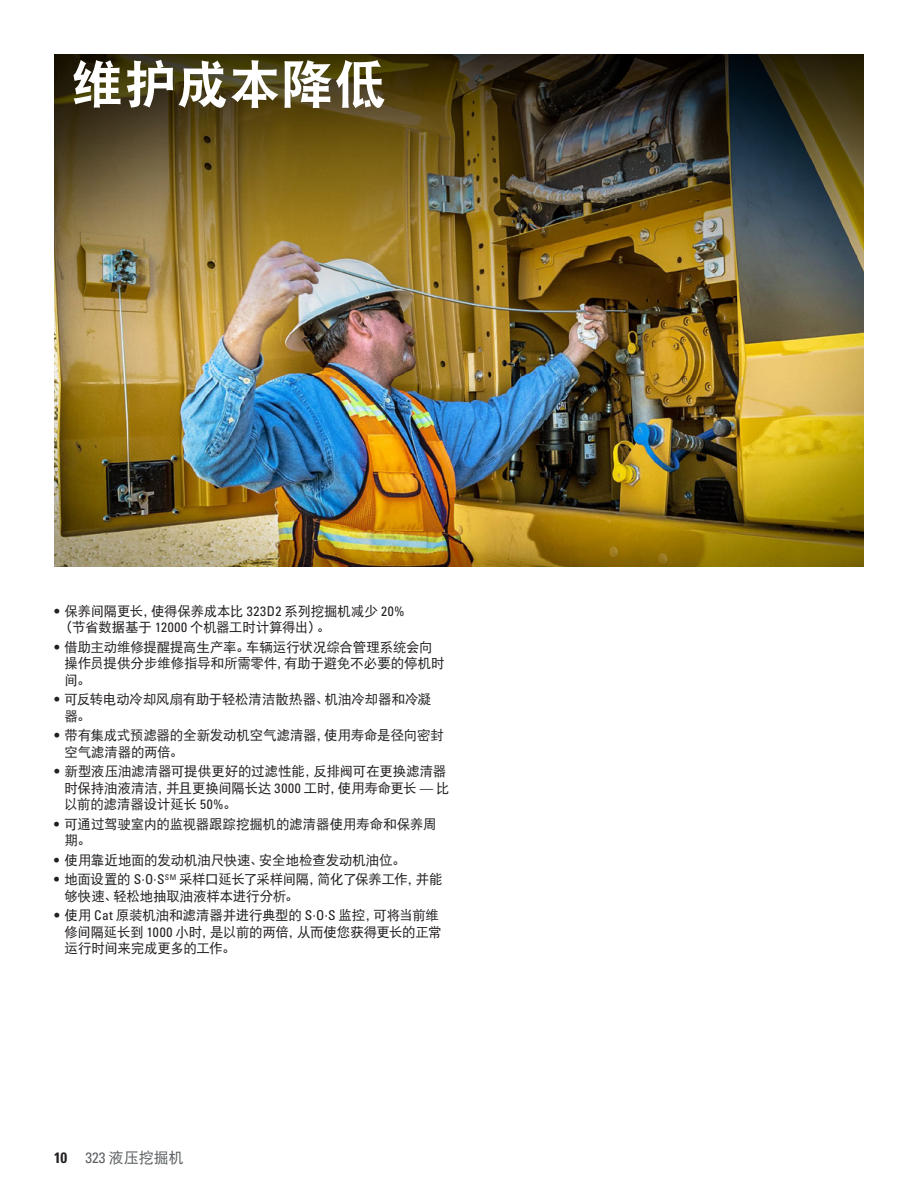
<style>
.page{position:relative;width:918px;height:1188px;background:#fff}
.page>*{position:absolute;margin:0;border:0;box-sizing:border-box;transform-origin:0 0}
.t1{font:52.5px "DFP Hei W9";color:#fff}
.t2{font:15px "DFP Hei W5";color:#5d6163}
.t3{font:13.5px/16.5px "DFP Hei W5";letter-spacing:-.015em;color:#231f20}
.s1{font-family:"Univers LT Std";font-weight:700;font-stretch:condensed}
.s2{font-family:"Univers LTCYR 57";font-stretch:condensed}
.s3{font-family:"Univers LTCYR 67 Bold Cond";color:#231f20}
</style>
<div class="page">
<img style="left:54px;top:335px;width:810px;height:232px">
<img style="left:54px;top:54px;width:810px;height:281px">
<h1 class="t1" style="left:71px;top:56px;width:317px">维护成本降低</h1>
<p class="t3" style="left:59px;top:602px;width:347px;text-indent:-5px"><span class="s1">•</span> 保养间隔更长，使得保养成本比 <span class="s2">323D2</span> 系列挖掘机减少 <span class="s2">20%</span>（节省数据基于 <span class="s2">12000</span> 个机器工时计算得出）。</p>
<p class="t3" style="left:65px;top:638px;width:382px;text-indent:-11px"><span class="s1">•</span> 借助主动维修提醒提高生产率。车辆运行状况综合管理系统会向操作员提供分步维修指导和所需零件，有助于避免不必要的停机时间。</p>
<p class="t3" style="left:65px;top:691px;width:368px;text-indent:-11px"><span class="s1">•</span> 可反转电动冷却风扇有助于轻松清洁散热器、机油冷却器和冷凝器。</p>
<p class="t3" style="left:65px;top:727px;width:381px;text-indent:-11px"><span class="s1">•</span> 带有集成式预滤器的全新发动机空气滤清器，使用寿命是径向密封空气滤清器的两倍。</p>
<p class="t3" style="left:65px;top:763px;width:387px;text-indent:-11px"><span class="s1">•</span> 新型液压油滤清器可提供更好的过滤性能，反排阀可在更换滤清器时保持油液清洁，并且更换间隔长达 <span class="s2">3000</span> 工时，使用寿命更长 <span class="s2">—</span> 比以前的滤清器设计延长 <span class="s2">50%</span>。</p>
<p class="t3" style="left:65px;top:815px;width:373px;text-indent:-11px"><span class="s1">•</span> 可通过驾驶室内的监视器跟踪挖掘机的滤清器使用寿命和保养周期。</p>
<p class="t3" style="left:54px;top:851px;width:353px"><span class="s1">•</span> 使用靠近地面的发动机油尺快速、安全地检查发动机油位。</p>
<p class="t3" style="left:65px;top:871px;width:380px;text-indent:-11px"><span class="s1">•</span> 地面设置的 <span class="s2">S·O·S</span><sup>SM</sup> 采样口延长了采样间隔，简化了保养工作，并能够快速、轻松地抽取油液样本进行分析。</p>
<p class="t3" style="left:65px;top:907px;width:379px;text-indent:-11px"><span class="s1">•</span> 使用 <span class="s2">Cat</span> 原装机油和滤清器并进行典型的 <span class="s2">S∙O∙S</span> 监控，可将当前维修间隔延长到 <span class="s2">1000</span> 小时，是以前的两倍，从而使您获得更长的正常运行时间来完成更多的工作。</p>
<p class="t2" style="left:54px;top:1149px;width:131px"><span class="s3">10</span> <span class="s2">323</span> 液压挖掘机</p>
</div>
